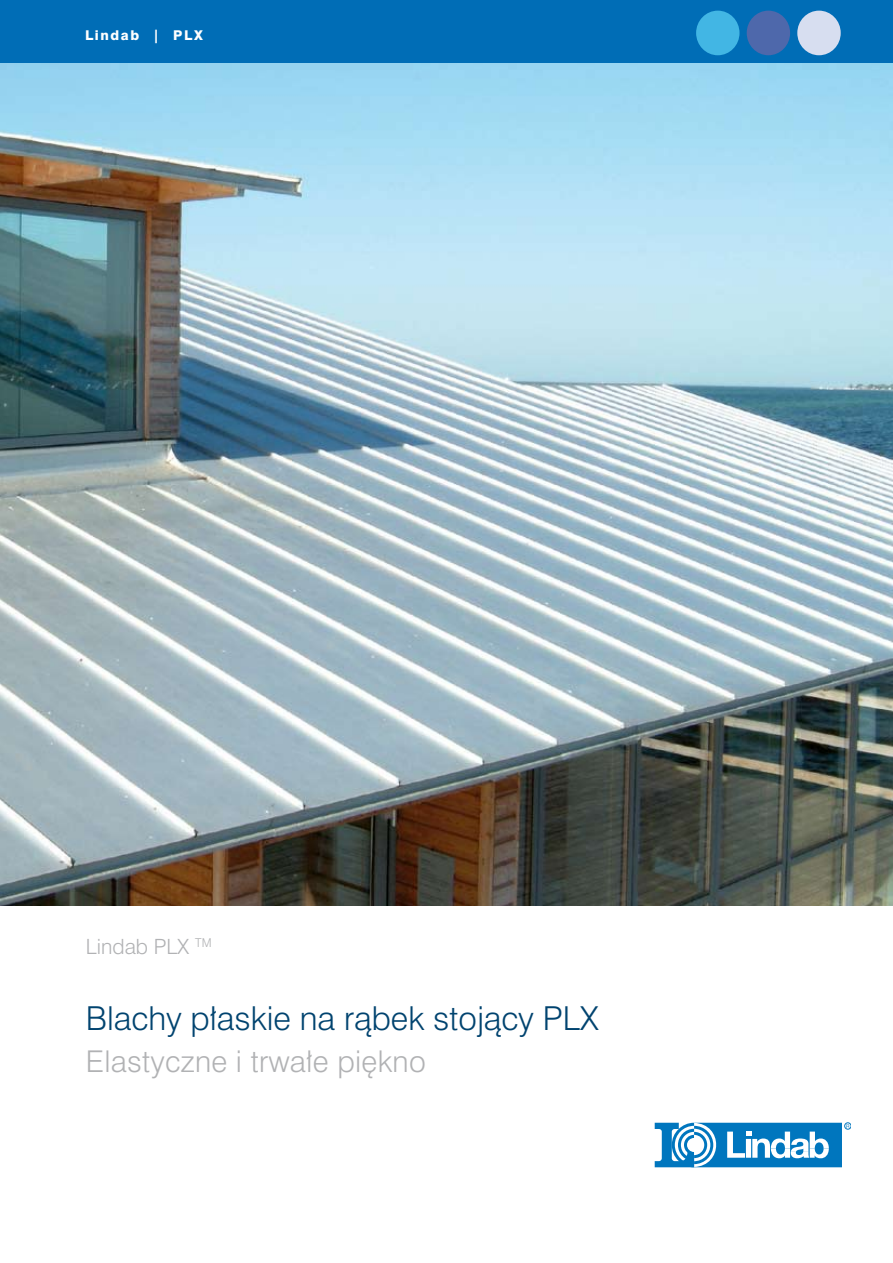
<style>
.page{position:relative;width:893px;height:1263px;background:#fff}
.page>*{position:absolute;margin:0;border:0;box-sizing:border-box;transform-origin:0 0}
.t1{font:300 33px "Swiss 721 PL";color:#00436f}
.t2{font:300 30px "Swiss 721 PL";letter-spacing:.01em;color:#b1b2b4}
.t3{font:300 21px "Swiss 721 PL";color:#b1b2b4}
.t4{font:800 13.5px "Swiss 721 PL";letter-spacing:.12em;color:#fff}
</style>
<div class="page">
<div style="left:0;top:0;width:893px;height:64px;background:#006db6"></div>
<div style="left:696px;top:11px;width:43px;height:44px;background:#42b6e4;border-radius:50%"></div>
<div style="left:747px;top:11px;width:43px;height:44px;background:#4e68ab;border-radius:50%"></div>
<div style="left:797px;top:11px;width:44px;height:44px;background:#d7def0;border-radius:50%"></div>
<svg style="left:655px;top:1123px;width:195px;height:44px"></svg>
<img style="left:0;top:64px;width:893px;height:842px">
<p class="t4" style="left:85px;top:27px;width:119px">Lindab | PLX</p>
<p class="t3" style="left:86px;top:934px;width:127px">Lindab PLX <sup>TM</sup></p>
<p class="t1" style="left:86px;top:998px;width:515px">Blachy p∏askie na ràbek stojàcy PLX</p>
<p class="t2" style="left:86px;top:1043px;width:341px">Elastyczne i trwa∏e pi´kno</p>
</div>
